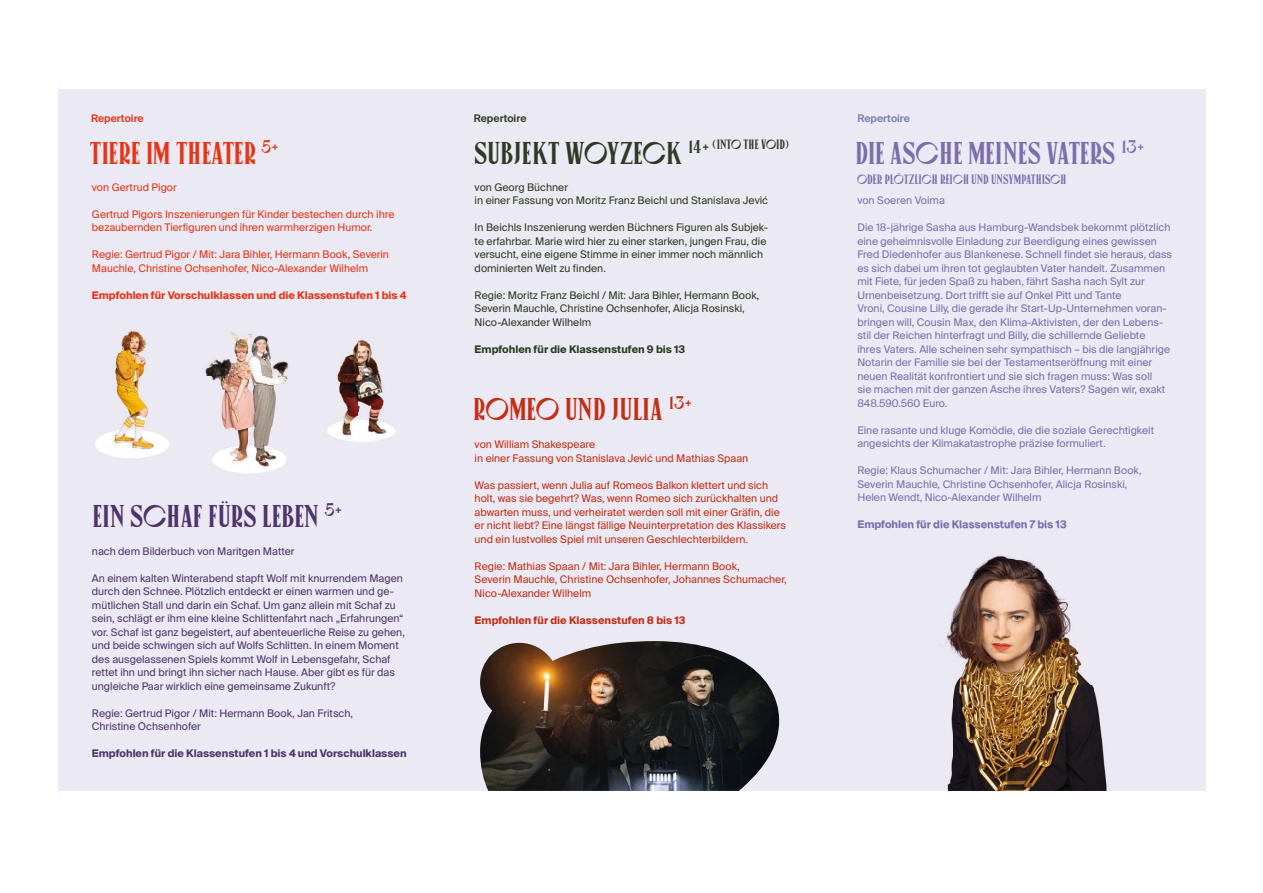
<style>
.page{position:relative;width:1263px;height:893px;background:#fff}
.page>*{position:absolute;margin:0;border:0;box-sizing:border-box;transform-origin:0 0}
.t1{font:31.5px "Canopee";color:#2d3b24}
.t2{font:31.5px "Canopee";color:#7a6fac}
.t3{font:31.5px "Canopee";color:#4f346b}
.t4{font:31.5px "Canopee";color:#e53517}
.t5{font:31.5px "Canopee";color:#c22f16}
.t6{font:13.5px "Canopee";color:#7a6fac}
.t7{font:10.5px/13.5px "Suisse Intl";color:#7a6fac}
.t8{font:10.5px/13.5px "Suisse Intl";color:#4f346b}
.t9{font:10.5px/13.5px "Suisse Intl";color:#c22f16}
.t10{font:10.5px/13.5px "Suisse Intl";color:#2d3b24}
.t11{font:10.5px/13.5px "Suisse Intl";color:#e53517}
.t12{font:700 10.5px "Suisse Intl";color:#e53517}
.t13{font:700 10.5px "Suisse Intl";color:#4f346b}
.t14{font:700 10.5px "Suisse Intl";color:#c22f16}
.t15{font:700 10.5px "Suisse Intl";color:#2d3b24}
.t16{font:700 10.5px "Suisse Intl";color:#7a6fac}
.t17{font:600 10.5px "Suisse Intl";color:#e53517}
.t18{font:600 10.5px "Suisse Intl";color:#2d3b24}
.t19{font:600 10.5px "Suisse Intl";color:#7780b8}
</style>
<div class="page">
<div style="left:58px;top:89px;width:383px;height:702px;background:#ebe9f3"></div>
<img style="left:327px;top:339px;width:68px;height:103px">
<img style="left:95px;top:330px;width:74px;height:128px">
<img style="left:205px;top:331px;width:84px;height:142px">
<div style="left:441px;top:89px;width:382px;height:702px;background:#ebe9f3"></div>
<img style="left:480px;top:641px;width:300px;height:150px">
<div style="left:823px;top:89px;width:383px;height:702px;background:#ebe9f3"></div>
<img style="left:970px;top:555px;width:77px;height:25px">
<img style="left:945px;top:580px;width:162px;height:211px">
<img style="left:906px;top:527px;width:160px;height:2px">
<p class="t17" style="left:91px;top:112px;width:54px">Repertoire</p>
<h1 class="t4" style="left:90px;top:136px;width:191px">TIERE IM THEATER <sup>5+</sup></h1>
<p class="t11" style="left:92px;top:180px;width:86px">von Gertrud Pigor</p>
<p class="t11" style="left:92px;top:207px;width:304px">Gertrud Pigors Inszenierungen für Kinder bestechen durch ihre bezaubernden Tierfiguren und ihren warmherzigen Humor.</p>
<p class="t11" style="left:92px;top:248px;width:299px">Regie: Gertrud Pigor / Mit: Jara Bihler, Hermann Book, Severin<br>Mauchle, Christine Ochsenhofer, Nico-Alexander Wilhelm</p>
<p class="t12" style="left:92px;top:289px;width:316px">Empfohlen für Vorschulklassen und die Klassenstufen 1 bis 4</p>
<h1 class="t3" style="left:92px;top:499px;width:252px">EIN SCHAF FÜRS LEBEN <sup>5+</sup></h1>
<p class="t8" style="left:92px;top:545px;width:204px">nach dem Bilderbuch von Maritgen Matter</p>
<p class="t8" style="left:92px;top:572px;width:314px">An einem kalten Winterabend stapft Wolf mit knurrendem Magen durch den Schnee. Plötzlich entdeckt er einen warmen und ge&shy;mütlichen Stall und darin ein Schaf. Um ganz allein mit Schaf zu sein, schlägt er ihm eine kleine Schlittenfahrt nach „Erfahrungen“ vor. Schaf ist ganz begeistert, auf abenteuerliche Reise zu gehen, und beide schwingen sich auf Wolfs Schlitten. In einem Moment des ausgelassenen Spiels kommt Wolf in Lebensgefahr, Schaf rettet ihn und bringt ihn sicher nach Hause. Aber gibt es für das ungleiche Paar wirklich eine gemeinsame Zukunft?</p>
<p class="t8" style="left:92px;top:707px;width:263px">Regie: Gertrud Pigor / Mit: Hermann Book, Jan Fritsch,<br>Christine Ochsenhofer</p>
<p class="t13" style="left:92px;top:748px;width:316px">Empfohlen für die Klassenstufen 1 bis 4 und Vorschulklassen</p>
<p class="t18" style="left:474px;top:112px;width:54px">Repertoire</p>
<h1 class="t1" style="left:475px;top:136px;width:316px">SUBJEKT WOYZECK <sup>14+</sup> <sup>(INTO</sup> <sup>THE</sup> <sup>VOID)</sup></h1>
<p class="t10" style="left:475px;top:180px;width:295px">von Georg Büchner<br>in einer Fassung von Moritz Franz Beichl und Stanislava Jević</p>
<p class="t10" style="left:475px;top:221px;width:295px">In Beichls Inszenierung werden Büchners Figuren als Subjek&shy;te erfahrbar. Marie wird hier zu einer starken, jungen Frau, die versucht, eine eigene Stimme in einer immer noch männlich dominierten Welt zu finden.</p>
<p class="t10" style="left:475px;top:288px;width:286px">Regie: Moritz Franz Beichl / Mit: Jara Bihler, Hermann Book,<br>Severin Mauchle, Christine Ochsenhofer, Alicja Rosinski,<br>Nico-Alexander Wilhelm</p>
<p class="t15" style="left:475px;top:343px;width:212px">Empfohlen für die Klassenstufen 9 bis 13</p>
<h1 class="t5" style="left:473px;top:392px;width:221px">ROMEO UND JULIA <sup>13+</sup></h1>
<p class="t9" style="left:475px;top:438px;width:275px">von William Shakespeare<br>in einer Fassung von Stanislava Jević und Mathias Spaan</p>
<p class="t9" style="left:475px;top:478px;width:313px">Was passiert, wenn Julia auf Romeos Balkon klettert und sich holt, was sie begehrt? Was, wenn Romeo sich zurückhalten und abwarten muss, und verheiratet werden soll mit einer Gräfin, die er nicht liebt? Eine längst fällige Neuinterpretation des Klassikers und ein lustvolles Spiel mit unseren Geschlechterbildern.</p>
<p class="t9" style="left:475px;top:559px;width:313px">Regie: Mathias Spaan / Mit: Jara Bihler, Hermann Book,<br>Severin Mauchle, Christine Ochsenhofer, Johannes Schumacher,<br>Nico-Alexander Wilhelm</p>
<p class="t14" style="left:475px;top:614px;width:212px">Empfohlen für die Klassenstufen 8 bis 13</p>
<p class="t19" style="left:857px;top:112px;width:54px">Repertoire</p>
<h1 class="t2" style="left:855px;top:136px;width:291px">DIE ASCHE MEINES VATERS <sup>13+</sup></h1>
<p class="t6" style="left:857px;top:173px;width:211px">ODER PLÖTZLICH REICH UND UNSYMPATHISCH</p>
<p class="t7" style="left:857px;top:194px;width:89px">von Soeren Voima</p>
<p class="t7" style="left:857px;top:221px;width:316px">Die 18-jährige Sasha aus Hamburg-Wandsbek bekommt plötzlich eine geheimnisvolle Einladung zur Beerdigung eines gewissen Fred Diedenhofer aus Blankenese. Schnell findet sie heraus, dass es sich dabei um ihren tot geglaubten Vater handelt. Zusammen mit Fiete, für jeden Spaß zu haben, fährt Sasha nach Sylt zur Urnenbeisetzung. Dort trifft sie auf Onkel Pitt und Tante<br>Vroni, Cousine Lilly, die gerade ihr Start-Up-Unternehmen voran&shy;bringen will, Cousin Max, den Klima-Aktivisten, der den Lebens&shy;stil der Reichen hinterfragt und Billy, die schillernde Geliebte<br>ihres Vaters. Alle scheinen sehr sympathisch – bis die langjährige Notarin der Familie sie bei der Testamentseröffnung mit einer neuen Realität konfrontiert und sie sich fragen muss: Was soll<br>sie machen mit der ganzen Asche ihres Vaters? Sagen wir, exakt 848.590.560 Euro.</p>
<p class="t7" style="left:857px;top:423px;width:298px">Eine rasante und kluge Komödie, die die soziale Gerechtigkeit angesichts der Klimakatastrophe präzise formuliert.</p>
<p class="t7" style="left:857px;top:464px;width:286px">Regie: Klaus Schumacher / Mit: Jara Bihler, Hermann Book,<br>Severin Mauchle, Christine Ochsenhofer, Alicja Rosinski,<br>Helen Wendt, Nico-Alexander Wilhelm</p>
<p class="t16" style="left:857px;top:518px;width:211px">Empfohlen für die Klassenstufen 7 bis 13</p>
</div>
